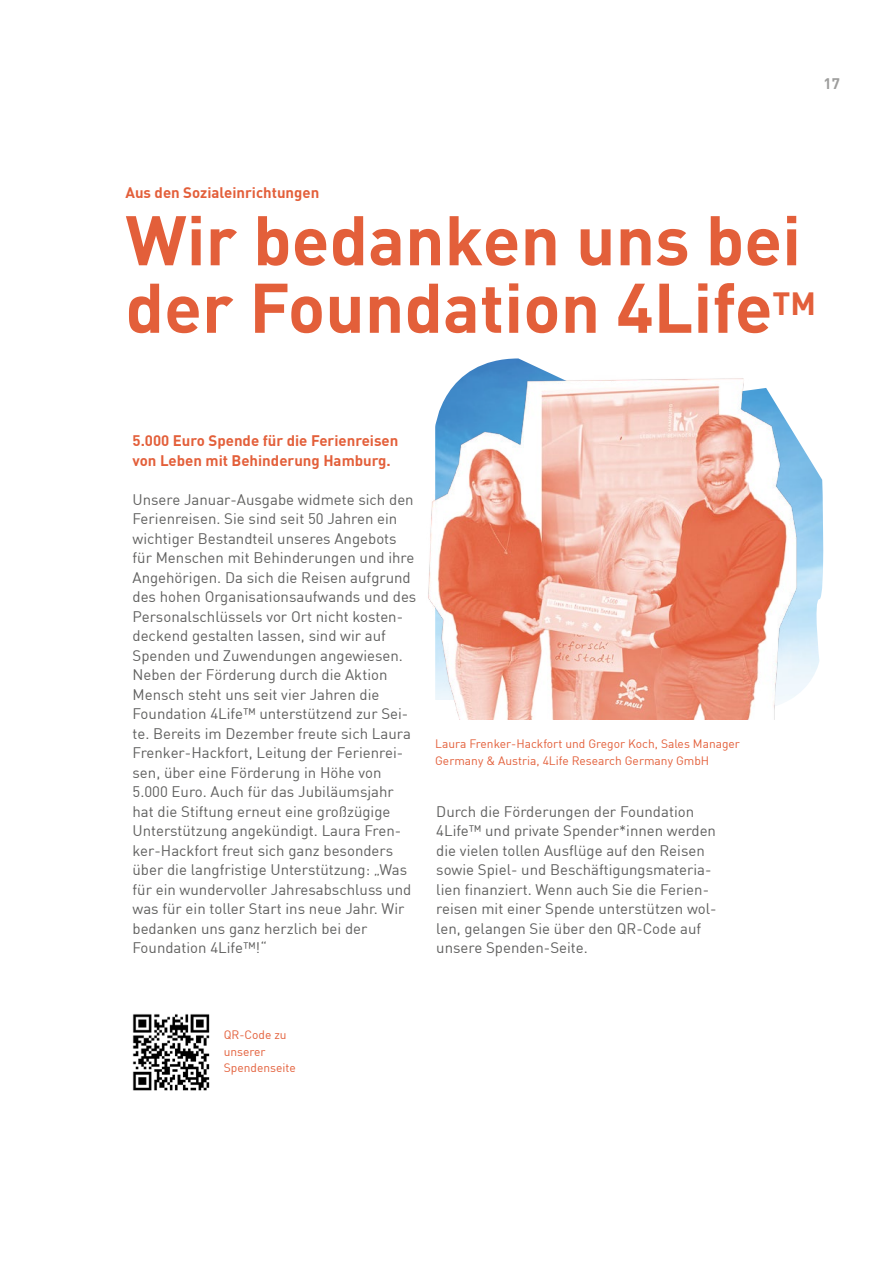
<style>
.page{position:relative;width:893px;height:1263px;background:#fff}
.page>*{position:absolute;margin:0;border:0;box-sizing:border-box;transform-origin:0 0}
.Überschriften_Headline_H1{font:700 69px/67.5px "DIN";color:#e35f3a}
.Fließtexte_Fließtext_Allgemein{font:15px/19.5px "DIN";color:#60605f}
.Fließtexte_FT_H2{font:700 15px/19.5px "DIN";color:#e35f3a}
.Inhaltsverzeichnis_Rubrik{font:700 15px "DIN";color:#e35f3a}
.t1{font:700 15px "DIN";color:#9d9d9c}
.t2{font:12px/16.5px "DIN";color:#e35f3a}
</style>
<div class="page">
<img style="left:459px;top:358px;width:365px;height:362px">
<img style="left:132px;top:1014px;width:78px;height:77px">
<img style="left:428px;top:375px;width:386px;height:344px">
<p class="t1" style="left:823px;top:74px;width:18px">17</p>
<p class="Inhaltsverzeichnis_Rubrik" style="left:125px;top:183px;width:195px">Aus den Sozialeinrichtungen</p>
<h1 class="Überschriften_Headline_H1" style="left:125px;top:204px;width:692px">Wir bedanken uns bei der Foundation 4Life<sup>TM</sup></h1>
<h2 class="Fließtexte_FT_H2" style="left:133px;top:431px;width:267px">5.000 Euro Spende für die Ferienreisen von Leben mit Behinderung Hamburg.</h2>
<p class="Fließtexte_Fließtext_Allgemein" style="left:133px;top:489px;width:285px">Unsere Januar-Ausgabe widmete sich den Ferienreisen. Sie sind seit 50 Jahren ein wichtiger Bestandteil unseres Angebots für Menschen mit Behinderungen und ihre Angehörigen. Da sich die Reisen aufgrund des hohen Organisationsaufwands und des Personalschlüssels vor Ort nicht kosten&shy;deckend gestalten lassen, sind wir auf Spenden und Zuwendungen angewiesen.<br>Neben der Förderung durch die Aktion Mensch steht uns seit vier Jahren die Foundation 4Life™ unterstützend zur Sei&shy;te. Bereits im Dezember freute sich Laura Frenker-Hackfort, Leitung der Ferienrei&shy;sen, über eine Förderung in Höhe von 5.000 Euro. Auch für das Jubiläumsjahr hat die Stiftung erneut eine großzügige Unterstützung angekündigt. Laura Fren&shy;ker-Hackfort freut sich ganz besonders über die langfristige Unterstützung: „Was für ein wundervoller Jahresabschluss und was für ein toller Start ins neue Jahr. Wir bedanken uns ganz herzlich bei der Foundation 4Life™!“</p>
<p class="t2" style="left:435px;top:735px;width:306px">Laura Frenker-Hackfort und Gregor Koch, Sales Manager<br>Germany &amp; Austria, 4Life Research Germany GmbH</p>
<p class="Fließtexte_Fließtext_Allgemein" style="left:436px;top:801px;width:282px">Durch die Förderungen der Foundation 4Life™ und private Spender*innen werden die vielen tollen Ausflüge auf den Reisen sowie Spiel- und Beschäftigungsmateria&shy;lien finanziert. Wenn auch Sie die Ferien&shy;reisen mit einer Spende unterstützen wol&shy;len, gelangen Sie über den QR-Code auf unsere Spenden-Seite.</p>
<p class="t2" style="left:224px;top:1026px;width:73px">QR-Code zu unserer<br>Spendenseite</p>
</div>
